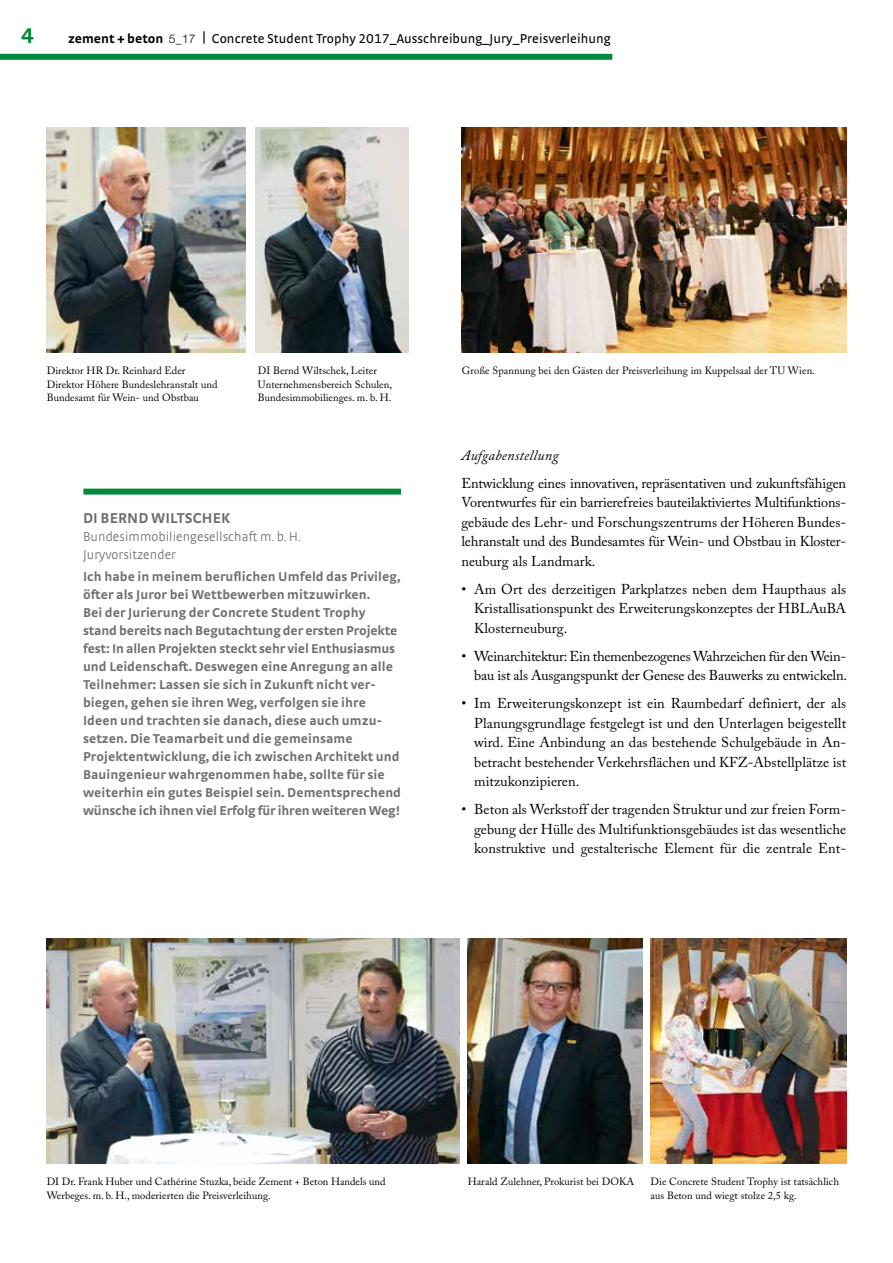
<style>
.page{position:relative;width:893px;height:1263px;background:#fff}
.page>*{position:absolute;margin:0;border:0;box-sizing:border-box;transform-origin:0 0}
.t1{font:700 22.5px "Strada TF";color:#008c3c}
.t2{font:700 15px "Strada TF";letter-spacing:.005em;color:#706f6f}
.t3{font:14.25px/19.5px "Adobe Caslon Pro";color:#000;text-align:justify}
.t4{font:italic 14.25px "Adobe Caslon Pro";letter-spacing:.025em;color:#000}
.t5{font:700 13.5px/18px "Strada TF";letter-spacing:.005em;color:#706f6f}
.t6{font:13.5px "Strada TF";letter-spacing:.005em;color:#000}
.t7{font:300 13.5px/18px "Strada TF";letter-spacing:.005em;color:#706f6f}
.t8{font:10.5px/13.5px "Adobe Caslon Pro";letter-spacing:.005em;color:#000}
.s1{font-family:"Strada";font-weight:700}
.s2{font-family:"Helvetica Neue LT";font-weight:300;font-size:12px}
</style>
<div class="page">
<div style="left:0;top:54px;width:612px;height:6px;background:#008c3c"></div>
<img style="left:47px;top:127px;width:198px;height:225px">
<img style="left:255px;top:127px;width:153px;height:225px">
<img style="left:651px;top:938px;width:195px;height:226px">
<img style="left:47px;top:938px;width:412px;height:226px">
<div style="left:83px;top:489px;width:318px;height:6px;background:#008c3c"></div>
<img style="left:468px;top:938px;width:174px;height:226px">
<img style="left:461px;top:127px;width:385px;height:225px">
<h1 class="t1" style="left:21px;top:22px;width:14px">4</h1>
<p class="t6" style="left:68px;top:31px;width:544px"><span class="s1">zement + beton</span> <span class="s2">5_17</span> <sup>|</sup> Concrete Student Trophy 2017_Ausschreibung_Jury_Preisverleihung</p>
<p class="t8" style="left:47px;top:364px;width:172px">Direktor HR Dr. Reinhard Eder<br>Direktor Höhere Bundeslehranstalt und<br>Bundesamt für Wein- und Obstbau</p>
<p class="t8" style="left:258px;top:364px;width:136px">DI Bernd Wiltschek, Leiter<br>Unternehmensbereich Schulen,<br>Bundesimmobilienges. m. b. H.</p>
<p class="t8" style="left:462px;top:364px;width:354px">Große Spannung bei den Gästen der Preisverleihung im Kuppelsaal der TU Wien.</p>
<p class="t2" style="left:83px;top:509px;width:149px">DI BERND WILTSCHEK</p>
<p class="t7" style="left:83px;top:527px;width:219px">Bundesimmobiliengesellschaft m. b. H.<br>Juryvorsitzender</p>
<p class="t5" style="left:83px;top:567px;width:320px">Ich habe in meinem beruflichen Umfeld das Privileg, öfter als Juror bei Wettbewerben mitzuwirken.<br>Bei der Jurierung der Concrete Student Trophy stand bereits nach Begutachtung der ersten Projekte fest: In allen Projekten steckt sehr viel Enthusiasmus und Leidenschaft. Deswegen eine Anregung an alle Teilnehmer: Lassen sie sich in Zukunft nicht ver&shy;biegen, gehen sie ihren Weg, verfolgen sie ihre Ideen und trachten sie danach, diese auch umzu&shy;setzen. Die Teamarbeit und die gemeinsame Projektentwicklung, die ich zwischen Architekt und Bauingenieur wahrgenommen habe, sollte für sie weiterhin ein gutes Beispiel sein. Dementsprechend wünsche ich ihnen viel Erfolg für ihren weiteren Weg!</p>
<p class="t4" style="left:461px;top:446px;width:99px">Aufgabenstellung</p>
<p class="t3" style="left:461px;top:473px;width:386px">Entwicklung eines innovativen, repräsentativen und zukunftsfähigen Vorentwurfes für ein barrierefreies bauteilaktiviertes Multifunktions&shy;gebäude des Lehr- und Forschungszentrums der Höheren Bundes&shy;lehranstalt und des Bundesamtes für Wein- und Obstbau in Kloster&shy;neuburg als Landmark.</p>
<p class="t3" style="left:474px;top:579px;width:374px;text-indent:-13px">• Am Ort des derzeitigen Parkplatzes neben dem Haupthaus als Kristallisationspunkt des Erweiterungskonzeptes der HBLAuBA Klosterneuburg.</p>
<p class="t3" style="left:461px;top:646px;width:387px;text-align:right">• Weinarchitektur: Ein themenbezogenes Wahrzeichen für den Wein&shy;bau ist als Ausgangspunkt der Genese des Bauwerks zu entwickeln.</p>
<p class="t3" style="left:474px;top:693px;width:374px;text-indent:-13px">• Im Erweiterungskonzept ist ein Raumbedarf definiert, der als Planungsgrundlage festgelegt ist und den Unterlagen beigestellt wird. Eine Anbindung an das bestehende Schulgebäude in An&shy;betracht bestehender Verkehrsflächen und KFZ-Abstellplätze ist mitzukonzipieren.</p>
<p class="t3" style="left:474px;top:799px;width:374px;text-indent:-13px">• Beton als Werkstoff der tragenden Struktur und zur freien Form&shy;gebung der Hülle des Multifunktionsgebäudes ist das wesentliche konstruktive und gestalterische Element für die zentrale Ent-</p>
<p class="t8" style="left:47px;top:1174px;width:340px">DI Dr. Frank Huber und Cathérine Stuzka, beide Zement + Beton Handels und<br>Werbeges. m. b. H., moderierten die Preisverleihung.</p>
<p class="t8" style="left:651px;top:1175px;width:190px">Die Concrete Student Trophy ist tatsächlich aus Beton und wiegt stolze 2,5 kg.</p>
<p class="t8" style="left:468px;top:1175px;width:168px">Harald Zulehner, Prokurist bei DOKA</p>
</div>
